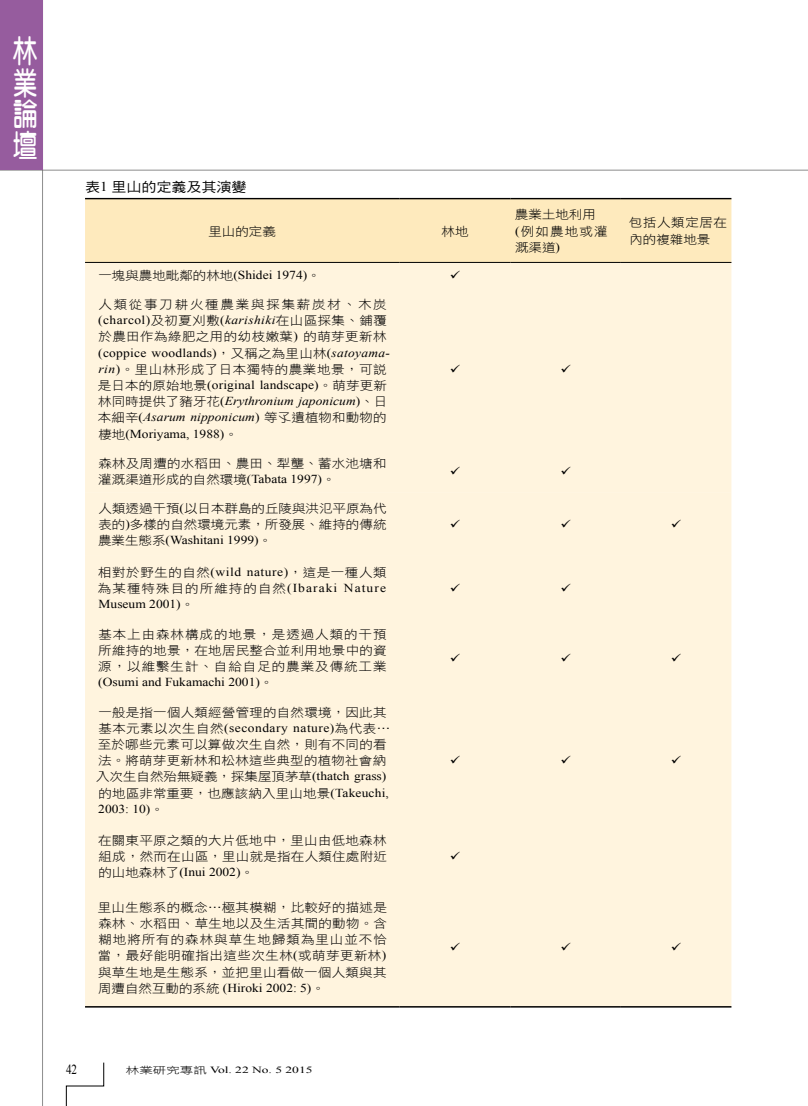
<style>
.page{position:relative;width:808px;height:1106px;background:#fff}
.page>*{position:absolute;margin:0;border:0;box-sizing:border-box;transform-origin:0 0}
.t1{font:31.5px/31.5px "DF Yuan W7 WINP BF";color:#fff;text-align:justify;scale:.77 1}
.t2{font:13.8px "Times New Roman";color:#000;scale:.8 1}
.t3{font:13.5px "DF Hei W5 WINP BF";color:#000;scale:1.11 1}
.t4{font:12.15px/16.2px "DF Hei W3 WINP BF";letter-spacing:.02em;color:#000;text-align:justify;scale:1.11 1}
.t5{font:12.15px "Times New Roman";color:#000;scale:1.11 1}
.t6{font:12.15px/16.2px "DF Hei W3 WINP BF";color:#000;scale:1.11 1}
.t7{font:12.15px "DF Hei W3 WINP BF";letter-spacing:.04em;color:#000;scale:1.11 1}
.t8{font:12.15px/16.2px "Times New Roman";letter-spacing:.08em;color:#000;scale:1.11 1}
.t9{font:12.15px "Times New Roman";letter-spacing:.02em;color:#000;scale:1.11 1}
.t10{font:12.15px "Times New Roman";letter-spacing:.035em;color:#000;scale:1.11 1}
.t11{font:12.15px/16.2px "DF Hei W3 WINP BF";letter-spacing:.045em;color:#000;scale:1.11 1}
.t12{font:9.45px "Times New Roman";color:#000;scale:1.43 1}
.s1{font-family:"Times New Roman"}
.s2{font-family:"DF Hei W3 WINP BF"}
.s3{font-family:"Times New Roman";font-style:italic}
.s4{font-style:italic}
</style>
<div class="page">
<hr style="left:0;top:170px;width:808px;height:1px;background:#636363">
<hr style="left:42px;top:0;width:1px;height:1106px;background:#636363">
<svg style="left:66px;top:1062px;width:38px;height:44px"></svg>
<div style="left:0;top:0;width:43px;height:170px;background:#965c9e"></div>
<div style="left:85px;top:199px;width:646px;height:63px;background:#feeabd"></div>
<div style="left:85px;top:263px;width:646px;height:743px;background:#fff4de"></div>
<div style="left:85px;top:492px;width:646px;height:64px;background:#fff4de"></div>
<hr style="left:85px;top:262px;width:315px;height:1px;background:#000">
<hr style="left:400px;top:262px;width:110px;height:1px;background:#000">
<hr style="left:510px;top:262px;width:111px;height:1px;background:#000">
<hr style="left:621px;top:262px;width:110px;height:1px;background:#000">
<hr style="left:85px;top:198px;width:315px;height:1px;background:#000">
<hr style="left:400px;top:198px;width:110px;height:1px;background:#000">
<hr style="left:510px;top:198px;width:111px;height:1px;background:#000">
<hr style="left:621px;top:198px;width:110px;height:1px;background:#000">
<hr style="left:85px;top:1006px;width:315px;height:1px;background:#000">
<hr style="left:400px;top:1006px;width:110px;height:1px;background:#000">
<hr style="left:510px;top:1006px;width:111px;height:1px;background:#000">
<hr style="left:621px;top:1006px;width:110px;height:1px;background:#000">
<svg style="left:451px;top:271px;width:9px;height:8px"></svg>
<svg style="left:451px;top:364px;width:9px;height:8px"></svg>
<svg style="left:561px;top:364px;width:9px;height:8px"></svg>
<svg style="left:451px;top:466px;width:9px;height:8px"></svg>
<svg style="left:561px;top:466px;width:9px;height:8px"></svg>
<svg style="left:451px;top:519px;width:9px;height:8px"></svg>
<svg style="left:561px;top:519px;width:9px;height:8px"></svg>
<svg style="left:672px;top:519px;width:9px;height:8px"></svg>
<svg style="left:451px;top:583px;width:9px;height:8px"></svg>
<svg style="left:561px;top:583px;width:9px;height:8px"></svg>
<svg style="left:451px;top:653px;width:9px;height:8px"></svg>
<svg style="left:561px;top:653px;width:9px;height:8px"></svg>
<svg style="left:672px;top:653px;width:9px;height:8px"></svg>
<svg style="left:451px;top:755px;width:9px;height:8px"></svg>
<svg style="left:561px;top:755px;width:9px;height:8px"></svg>
<svg style="left:672px;top:755px;width:9px;height:8px"></svg>
<svg style="left:451px;top:851px;width:9px;height:8px"></svg>
<svg style="left:451px;top:942px;width:9px;height:8px"></svg>
<svg style="left:561px;top:942px;width:9px;height:8px"></svg>
<svg style="left:672px;top:942px;width:9px;height:8px"></svg>
<h1 class="t1" style="left:13px;top:35px;width:32px">林業論壇</h1>
<p class="t3" style="left:85px;top:180px;width:147px">表<span class="s1">1</span> 里山的定義及其演變</p>
<p class="t4" style="left:208px;top:223px;width:62px">里山的定義</p>
<p class="t4" style="left:441px;top:223px;width:26px">林地</p>
<p class="t5" style="left:98px;top:267px;width:202px"><span class="s2">一塊與農地毗鄰的林地</span>(Shidei 1974)<span class="s2">。</span></p>
<p class="t4" style="left:98px;top:296px;width:261px">人類從事刀耕火種農業與採集薪炭材、木炭<span class="s1">(charcol)</span>及初夏刈敷<span class="s1">(</span><span class="s3">karishiki</span>在山區採集、鋪覆於農田作為綠肥之用的幼枝嫩葉<span class="s1">)</span> 的萌芽更新林</p>
<p class="t9" style="left:98px;top:344px;width:264px">(coppice woodlands)<span class="s2">，又稱之為里山林</span>(<span class="s4">satoyama-</span></p>
<p class="t7" style="left:98px;top:363px;width:261px"><span class="s3">rin</span><span class="s1">)</span>。里山林形成了日本獨特的農業地景，可說</p>
<p class="t4" style="left:98px;top:377px;width:262px">是日本的原始地景<span class="s1">(original landscape)</span>。萌芽更新林同時提供了豬牙花<span class="s1">(</span><span class="s3">Erythronium japonicum</span><span class="s1">)</span>、日本細辛<span class="s1">(</span><span class="s3">Asarum nipponicum</span><span class="s1">)</span> 等孓遺植物和動物的棲地<span class="s1">(Moriyama, 1988)</span>。</p>
<p class="t4" style="left:98px;top:455px;width:261px">森林及周遭的水稻田、農田、犁壟、蓄水池塘和灌溉渠道形成的自然環境<span class="s1">(Tabata 1997)</span>。</p>
<p class="t6" style="left:98px;top:500px;width:261px">人類透過干預<span class="s1">(</span>以日本群島的丘陵與洪氾平原為代表的<span class="s1">)</span>多樣的自然環境元素，所發展、維持的傳統</p>
<p class="t5" style="left:98px;top:532px;width:158px"><span class="s2">農業生態系</span>(Washitani 1999)<span class="s2">。</span></p>
<p class="t7" style="left:98px;top:566px;width:261px">相對於野生的自然<span class="s1">(wild nature)</span>，這是一種人類</p>
<p class="t8" style="left:98px;top:579px;width:261px"><span class="s2">為某種特殊目的所維持的自然</span>(Ibaraki Nature<br>Museum 2001)<span class="s2">。</span></p>
<p class="t4" style="left:98px;top:626px;width:261px">基本上由森林構成的地景，是透過人類的干預所維持的地景，在地居民整合並利用地景中的資源，以維繫生計、自給自足的農業及傳統工業</p>
<p class="t5" style="left:98px;top:674px;width:159px">(Osumi and Fukamachi 2001)<span class="s2">。</span></p>
<p class="t4" style="left:98px;top:703px;width:261px">一般是指一個人類經營管理的自然環境，因此其</p>
<p class="t10" style="left:98px;top:719px;width:265px"><span class="s2">基本元素以次生自然</span>(secondary nature)<span class="s2">為代表…</span></p>
<p class="t4" style="left:96px;top:736px;width:265px;text-align:left">至於哪些元素可以算做次生自然，則有不同的看法。將萌芽更新林和松林這些典型的植物社會納入次生自然殆無疑義，採集屋頂茅草<span class="s1">(thatch grass)</span>的地區非常重要，也應該納入里山地景<span class="s1">(Takeuchi,</span></p>
<p class="t5" style="left:98px;top:800px;width:61px">2003: 10)<span class="s2">。</span></p>
<p class="t4" style="left:98px;top:831px;width:262px">在關東平原之類的大片低地中，里山由低地森林組成，然而在山區，里山就是指在人類住處附近</p>
<p class="t5" style="left:98px;top:863px;width:142px"><span class="s2">的山地森林了</span>(Inui 2002)<span class="s2">。</span></p>
<p class="t4" style="left:98px;top:899px;width:262px">里山生態系的概念…極其模糊，比較好的描述是森林、水稻田、草生地以及生活其間的動物。含糊地將所有的森林與草生地歸類為里山並不恰當，最好能明確指出這些次生林<span class="s1">(</span>或萌芽更新林<span class="s1">)</span>與草生地是生態系，並把里山看做一個人類與其</p>
<p class="t5" style="left:98px;top:979px;width:206px"><span class="s2">周遭自然互動的系統</span> (Hiroki 2002: 5)<span class="s2">。</span></p>
<p class="t2" style="left:66px;top:1060px;width:15px">42</p>
<p class="t12" style="left:126px;top:1063px;width:132px"><span class="s2">林業研究專訊</span> Vol. 22 No. 5 2015</p>
<p class="t6" style="left:515px;top:207px;width:85px">農業土地利用<br><span class="s1">(</span>例如農地或灌溉渠道<span class="s1">)</span></p>
<p class="t11" style="left:629px;top:215px;width:90px">包括人類定居在內的複雜地景</p>
</div>
